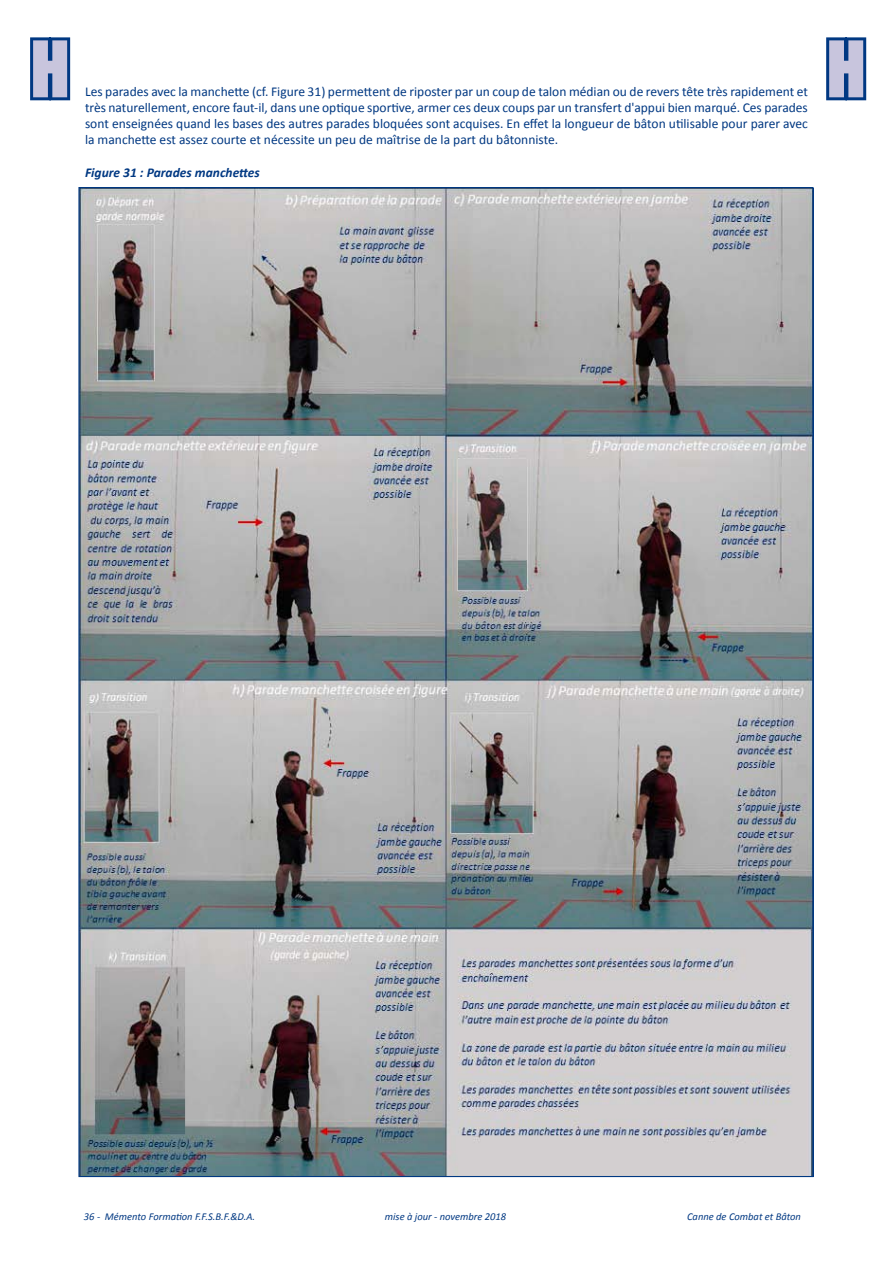
<style>
.page{position:relative;width:893px;height:1263px;background:#fff}
.page>*{position:absolute;margin:0;border:0;box-sizing:border-box;transform-origin:0 0}
.t1{font:72px "Impact";color:#c8c5dd}
.t2{font:13.5px/16.2px "Calibri";color:#003882}
.t3{font:italic 700 13.5px "Calibri";color:#003882}
.t4{font:italic 10.5px "Calibri";color:#003882}
</style>
<div class="page">
<svg style="left:30px;top:37px;width:41px;height:64px"></svg>
<svg style="left:826px;top:37px;width:41px;height:64px"></svg>
<img style="left:80px;top:189px;width:731px;height:986px">
<h1 class="t1" style="left:30px;top:13px;width:41px">H</h1>
<p class="t2" style="left:85px;top:83px;width:724px">Les parades avec la manchette (cf. Figure 31) permettent de riposter par un coup de talon médian ou de revers tête très rapidement et très naturellement, encore faut-il, dans une optique sportive, armer ces deux coups par un transfert d'appui bien marqué. Ces parades</p>
<p class="t2" style="left:85px;top:115px;width:724px">sont enseignées quand les bases des autres parades bloquées sont acquises. En effet la longueur de bâton utilisable pour parer avec la manchette est assez courte et nécessite un peu de maîtrise de la part du bâtonniste.</p>
<p class="t3" style="left:85px;top:164px;width:176px">Figure 31 : Parades manchettes</p>
<h1 class="t1" style="left:826px;top:13px;width:41px">H</h1>
<p class="t4" style="left:84px;top:1210px;width:173px">36 - Mémento Formation F.F.S.B.F.&amp;D.A.</p>
<p class="t4" style="left:385px;top:1210px;width:123px">mise à jour - novembre 2018</p>
<p class="t4" style="left:687px;top:1210px;width:115px">Canne de Combat et Bâton</p>
</div>
